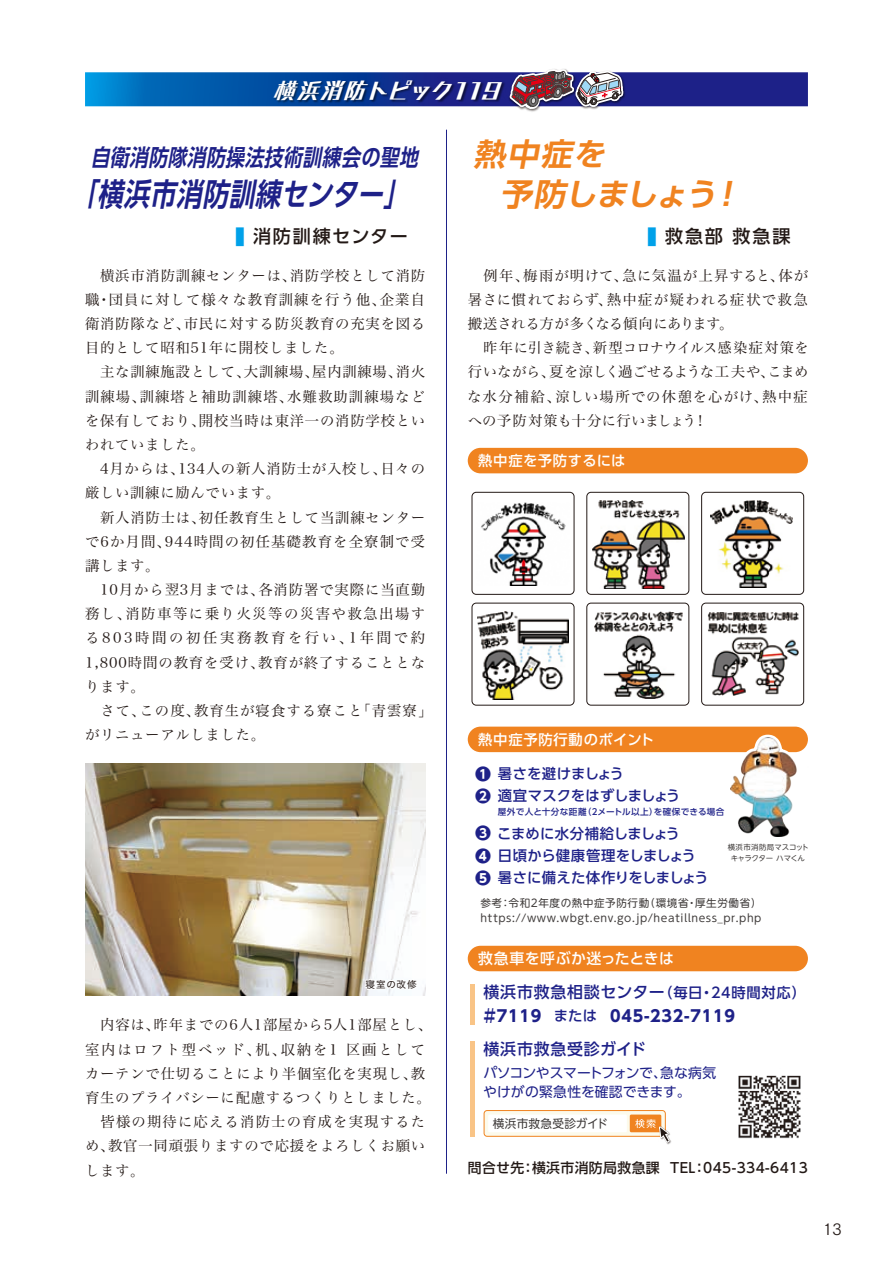
<style>
.page{position:relative;width:893px;height:1263px;background:#fff}
.page>*{position:absolute;margin:0;border:0;box-sizing:border-box;transform-origin:0 0}
.t1{font:italic 700 31.35px "UD Shin Go Pro De";color:#1e2188;scale:.81 1}
.t2{font:italic 700 31.35px/39.8px "UD Shin Go Pro De";color:#f08320}
.t3{font:italic 700 23.1px "UD Shin Go Pro De";color:#1e2188;scale:.81 1}
.t4{font:italic 22.5px "Comet Std B";color:#fff;scale:1.12 1}
.t5{font:500 18px "UD Shin Go Pro";letter-spacing:.1em;color:#231916}
.t6{font:700 15.9px/23.4px "UD Shin Go Pro";letter-spacing:.05em;color:#1e2188}
.t7{font:500 15.9px "UD Shin Go Pro";letter-spacing:.05em;color:#1e2188}
.t8{font:15.9px "Tsuku Go Pro R";color:#231916}
.t9{font:500 14.85px "UD Shin Go Pro";letter-spacing:.03em;color:#fff}
.t10{font:14.4px/24.2px "Hira Min Std W3";letter-spacing:.055em;color:#231916}
.t11{font:14.4px/24.2px "Hira Min Std W3";letter-spacing:.03em;color:#231916}
.t12{font:14.4px/24.2px "Hira Min Std W3";letter-spacing:.075em;color:#231916}
.t13{font:500 14.4px/22.4px "UD Shin Go Pro";letter-spacing:.005em;color:#1e2188}
.t14{font:500 14.4px "UD Shin Go Pro";letter-spacing:.045em;color:#fff}
.t15{font:13.8px/19.2px "UD Shin Go Pro";letter-spacing:-.005em;color:#1e2188}
.t16{font:500 13.8px "UD Shin Go Pro";letter-spacing:.03em;color:#231916}
.t17{font:11.7px "UD Shin M Go Pro";letter-spacing:.02em;color:#3f3b3a}
.t18{font:10.65px/14.9px "UD Shin M Go Pro";letter-spacing:.05em;color:#3f3b3a}
.t19{font:9.6px "Hira Kaku Std W4";letter-spacing:.085em;color:#231916}
.t20{font:500 8.55px "UD Shin Go Pro";letter-spacing:.04em;color:#1e2188}
.t21{font:7.5px/11.7px "UD Shin M Go Pro";letter-spacing:-.025em;color:#3f3b3a;text-align:center}
.s1{font-size:21.75px;color:#00a1e9}
.s2{font-weight:700;font-size:15.9px}
.s3{font-weight:800;font-size:15.9px}
.s4{font-weight:500}
.s5{font-weight:500;font-size:14.4px}
</style>
<div class="page">
<div style="left:468px;top:448px;width:340px;height:25px;background:#f08320;border-radius:13px"></div>
<div style="left:468px;top:727px;width:340px;height:25px;background:#f08320;border-radius:13px"></div>
<div style="left:468px;top:946px;width:340px;height:25px;background:#f08320;border-radius:13px"></div>
<hr style="left:471px;top:984px;width:4px;height:40px;background:#f9c486">
<hr style="left:471px;top:1041px;width:4px;height:95px;background:#f9c486">
<div style="left:484px;top:1110px;width:181px;height:26px;background:#fcfaeb;border-radius:3px"></div>
<div style="left:484px;top:1110px;width:182px;height:27px;border:1px solid #f08320;border-radius:3px"></div>
<div style="left:488px;top:1114px;width:139px;height:18px;background:#fff;border-radius:2px"></div>
<div style="left:630px;top:1114px;width:31px;height:18px;background:#f08320;border-radius:2px"></div>
<svg style="left:635px;top:1119px;width:36px;height:25px"></svg>
<svg style="left:85px;top:69px;width:723px;height:61px"></svg>
<hr style="left:446px;top:130px;width:1px;height:1044px;background:#1e2188">
<img style="left:738px;top:1075px;width:63px;height:64px">
<div style="left:472px;top:492px;width:102px;height:103px;border:1px solid #231916;border-radius:4px"></div>
<img style="left:481px;top:502px;width:85px;height:83px">
<div style="left:701px;top:492px;width:103px;height:103px;border:1px solid #231916;border-radius:4px"></div>
<img style="left:710px;top:501px;width:82px;height:87px">
<div style="left:472px;top:603px;width:102px;height:102px;border:1px solid #231916;border-radius:4px"></div>
<img style="left:478px;top:612px;width:90px;height:87px">
<div style="left:587px;top:603px;width:102px;height:102px;border:1px solid #231916;border-radius:4px"></div>
<img style="left:595px;top:611px;width:87px;height:87px">
<div style="left:701px;top:603px;width:103px;height:102px;border:1px solid #231916;border-radius:4px"></div>
<img style="left:707px;top:612px;width:91px;height:83px">
<div style="left:587px;top:492px;width:102px;height:103px;border:1px solid #231916;border-radius:4px"></div>
<img style="left:592px;top:500px;width:93px;height:89px">
<img style="left:85px;top:763px;width:340px;height:233px">
<svg style="left:363px;top:973px;width:57px;height:19px"></svg>
<svg style="left:723px;top:734px;width:62px;height:103px"></svg>
<img style="left:730px;top:738px;width:78px;height:98px">
<h3 class="t4" style="left:272px;top:72px;width:209px">横浜消防トピック119</h3>
<h2 class="t3" style="left:91px;top:138px;width:413px">自衛消防隊消防操法技術訓練会の聖地</h2>
<h1 class="t1" style="left:71px;top:168px;width:429px">「横浜市消防訓練センター」</h1>
<p class="t5" style="left:235px;top:222px;width:174px"><span class="s1">■</span> 消防訓練センター</p>
<p class="t10" style="left:85px;top:263px;width:342px">　横浜市消防訓練センターは、消防学校として消防職・団員に対して様々な教育訓練を行う他、企業自衛消防隊など、市民に対する防災教育の充実を図る目的として昭和51年に開校しました。<br>　主な訓練施設として、大訓練場、屋内訓練場、消火訓練場、訓練塔と補助訓練塔、水難救助訓練場などを保有しており、開校当時は東洋一の消防学校といわれていました。</p>
<p class="t10" style="left:85px;top:456px;width:342px;text-indent:15px">4月からは、134人の新人消防士が入校し、日々の厳しい訓練に励んでいます。<br>　新人消防士は、初任教育生として当訓練センターで6か月間、944時間の初任基礎教育を全寮制で受講します。</p>
<p class="t12" style="left:85px;top:577px;width:349px;text-indent:15px">10月から翌3月までは、各消防署で実際に当直勤務し、消防車等に乗り火災等の災害や救急出場する803時間の初任実務教育を行い、1年間で約<br>1,800時間の教育を受け、教育が終了することとなります。<br>　さて、この度、教育生が寝食する寮こと「青雲寮」がリニューアルしました。</p>
<p class="t19" style="left:366px;top:977px;width:53px">寝室の改修</p>
<p class="t10" style="left:85px;top:1012px;width:349px">　内容は、昨年までの6人1部屋から5人1部屋とし、室内はロフト型ベッド、机、収納を1 区画としてカーテンで仕切ることにより半個室化を実現し、教育生のプライバシーに配慮するつくりとしました。　皆様の期待に応える消防士の育成を実現するため、教官一同頑張りますので応援をよろしくお願いします。</p>
<h1 class="t2" style="left:466px;top:133px;width:285px">熱中症を<br>　予防しましょう！</h1>
<p class="t5" style="left:647px;top:222px;width:145px"><span class="s1">■</span> 救急部 救急課</p>
<p class="t11" style="left:467px;top:263px;width:343px">　例年、梅雨が明けて、急に気温が上昇すると、体が暑さに慣れておらず、熱中症が疑われる症状で救急搬送される方が多くなる傾向にあります。<br>　昨年に引き続き、新型コロナウイルス感染症対策を行いながら、夏を涼しく過ごせるような工夫や、こまめな水分補給、涼しい場所での休憩を心がけ、熱中症への予防対策も十分に行いましょう！</p>
<p class="t14" style="left:478px;top:449px;width:149px">熱中症を予防するには</p>
<p class="t14" style="left:478px;top:727px;width:177px">熱中症予防行動のポイント</p>
<p class="t13" style="left:475px;top:762px;width:207px"><span class="s2">❶</span> 暑さを避けましょう<br><span class="s2">❷</span> 適宜マスクをはずしましょう</p>
<p class="t20" style="left:475px;top:805px;width:251px"><span class="s2">　</span> 屋外で人と十分な距離（2メートル以上）を確保できる場合</p>
<p class="t13" style="left:475px;top:821px;width:235px"><span class="s2">❸</span> こまめに水分補給しましょう<br><span class="s3">❹</span> 日頃から健康管理をしましょう<br><span class="s3">❺</span> 暑さに備えた体作りをしましょう</p>
<p class="t18" style="left:480px;top:895px;width:283px">参考：令和2年度の熱中症予防行動（環境省・厚生労働省）https://www.wbgt.env.go.jp/heatillness_pr.php</p>
<p class="t21" style="left:728px;top:841px;width:83px">横浜市消防局マスコットキャラクター ハマくん</p>
<p class="t9" style="left:478px;top:946px;width:197px">救急車を呼ぶか迷ったときは</p>
<p class="t6" style="left:482px;top:980px;width:326px"><span class="s4">横浜市救急相談センター</span><span class="s5">（毎日・24時間対応）</span>＃7119 <span class="s5">または</span> 045-232-7119</p>
<p class="t7" style="left:483px;top:1036px;width:164px">横浜市救急受診ガイド</p>
<p class="t15" style="left:483px;top:1063px;width:234px">パソコンやスマートフォンで、急な病気やけがの緊急性を確認できます。</p>
<p class="t17" style="left:493px;top:1114px;width:117px">横浜市救急受診ガイド</p>
<p class="t16" style="left:468px;top:1157px;width:342px">問合せ先：横浜市消防局救急課 TEL：045-334-6413</p>
<p class="t8" style="left:823px;top:1215px;width:20px">13</p>
</div>
